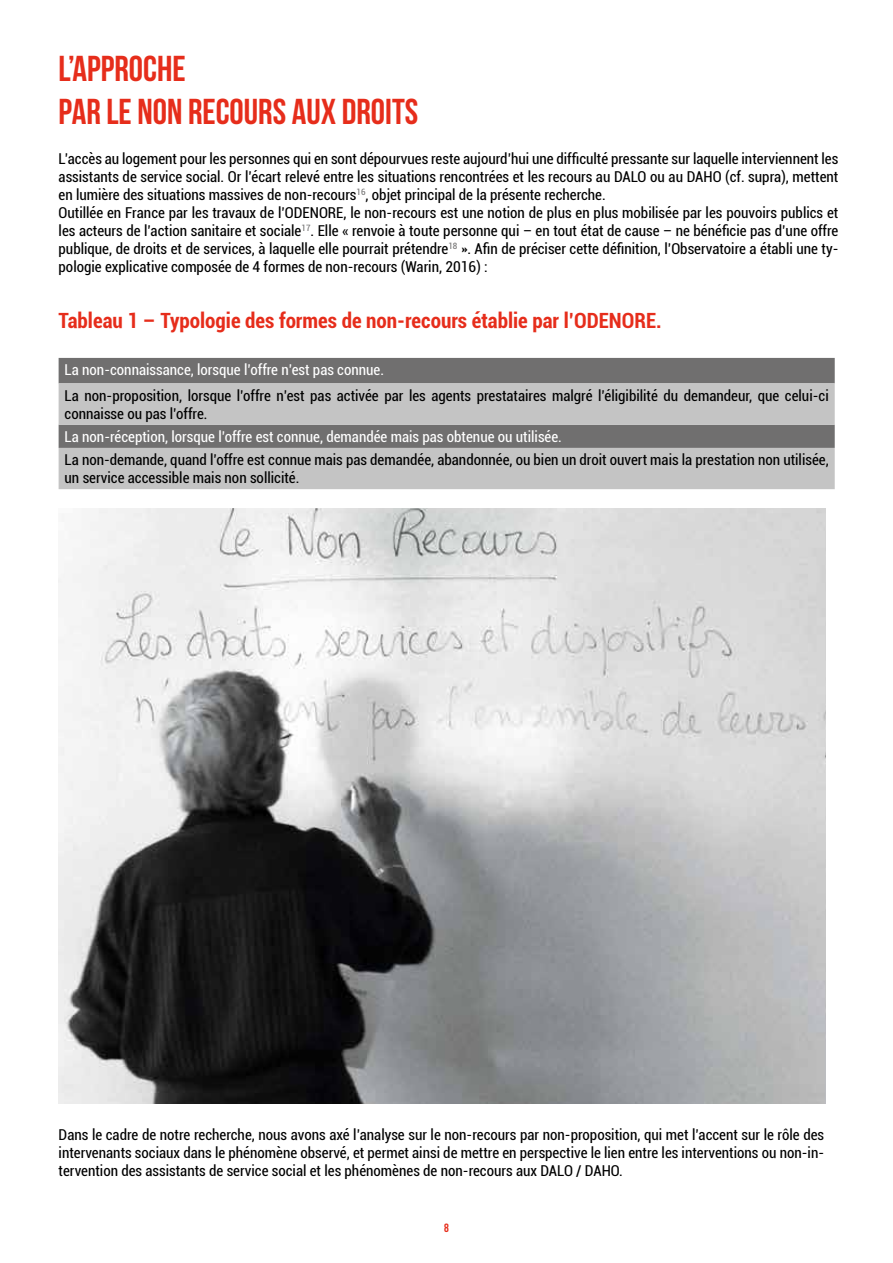
<style>
.page{position:relative;width:893px;height:1263px;background:#fff}
.page>*{position:absolute;margin:0;border:0;box-sizing:border-box;transform-origin:0 0}
.t1{font:36px/43.2px "Bebas Neue";color:#e62d1b}
.t2{font:700 condensed 21px "Roboto";color:#e62d1b}
.t3{font:condensed 15px/18px "Roboto";color:#000}
.t4{font:condensed 15px "Roboto";color:#fff}
.t5{font:12px "Bebas Neue";color:#e62d1b}
.s1{font-family:"Minion Pro";font-stretch:normal}
</style>
<div class="page">
<div style="left:59px;top:358px;width:776px;height:25px;background:#706f6f"></div>
<svg style="left:59px;top:383px;width:776px;height:106px;background:#b1b1b1"></svg>
<img style="left:59px;top:508px;width:766px;height:596px">
<h1 class="t1" style="left:59px;top:47px;width:361px">L’APPROCHE<br>PAR LE NON RECOURS AUX DROITS</h1>
<p class="t3" style="left:59px;top:149px;width:781px">L’accès au logement pour les personnes qui en sont dépourvues reste aujourd’hui une difficulté pressante sur laquelle interviennent les assistants de service social. Or l’écart relevé entre les situations rencontrées et les recours au DALO ou au DAHO (cf. supra), mettent en lumière des situations massives de non-recours<sup>16</sup>, objet principal de la présente recherche.<br>Outillée en France par les travaux de l’ODENORE, le non-recours est une notion de plus en plus mobilisée par les pouvoirs publics et les acteurs de l’action sanitaire et sociale<sup>17</sup>. Elle « renvoie à toute personne qui – en tout état de cause – ne bénéficie pas d’une offre publique, de droits et de services, à laquelle elle pourrait prétendre<sup>18</sup> ». Afin de préciser cette définition, l’Observatoire a établi une ty&shy;pologie explicative composée de 4 formes de non-recours (Warin, 2016) :</p>
<h2 class="t2" style="left:59px;top:306px;width:605px">Tableau 1 – Typologie des formes de non-recours établie par l’ODENORE.</h2>
<p class="t4" style="left:65px;top:359px;width:321px">La non-connaissance, lorsque l’offre n’est pas connue.</p>
<p class="t3" style="left:65px;top:386px;width:766px">La non-proposition, lorsque l’offre n’est pas activée par les agents prestataires malgré l’éligibilité du demandeur, que celui-ci connaisse ou pas l’offre<span class="s1">.</span></p>
<p class="t4" style="left:65px;top:426px;width:499px">La non-réception, lorsque l’offre est connue, demandée mais pas obtenue ou utilisée.</p>
<p class="t3" style="left:65px;top:450px;width:766px">La non-demande, quand l’offre est connue mais pas demandée, abandonnée, ou bien un droit ouvert mais la prestation non utilisée, un service accessible mais non sollicité.</p>
<p class="t3" style="left:59px;top:1125px;width:767px;text-align:justify">Dans le cadre de notre recherche, nous avons axé l’analyse sur le non-recours par non-proposition, qui met l’accent sur le rôle des intervenants sociaux dans le phénomène observé, et permet ainsi de mettre en perspective le lien entre les interventions ou non-in&shy;tervention des assistants de service social et les phénomènes de non-recours aux DALO / DAHO.</p>
<p class="t5" style="left:444px;top:1221px;width:6px">8</p>
</div>
